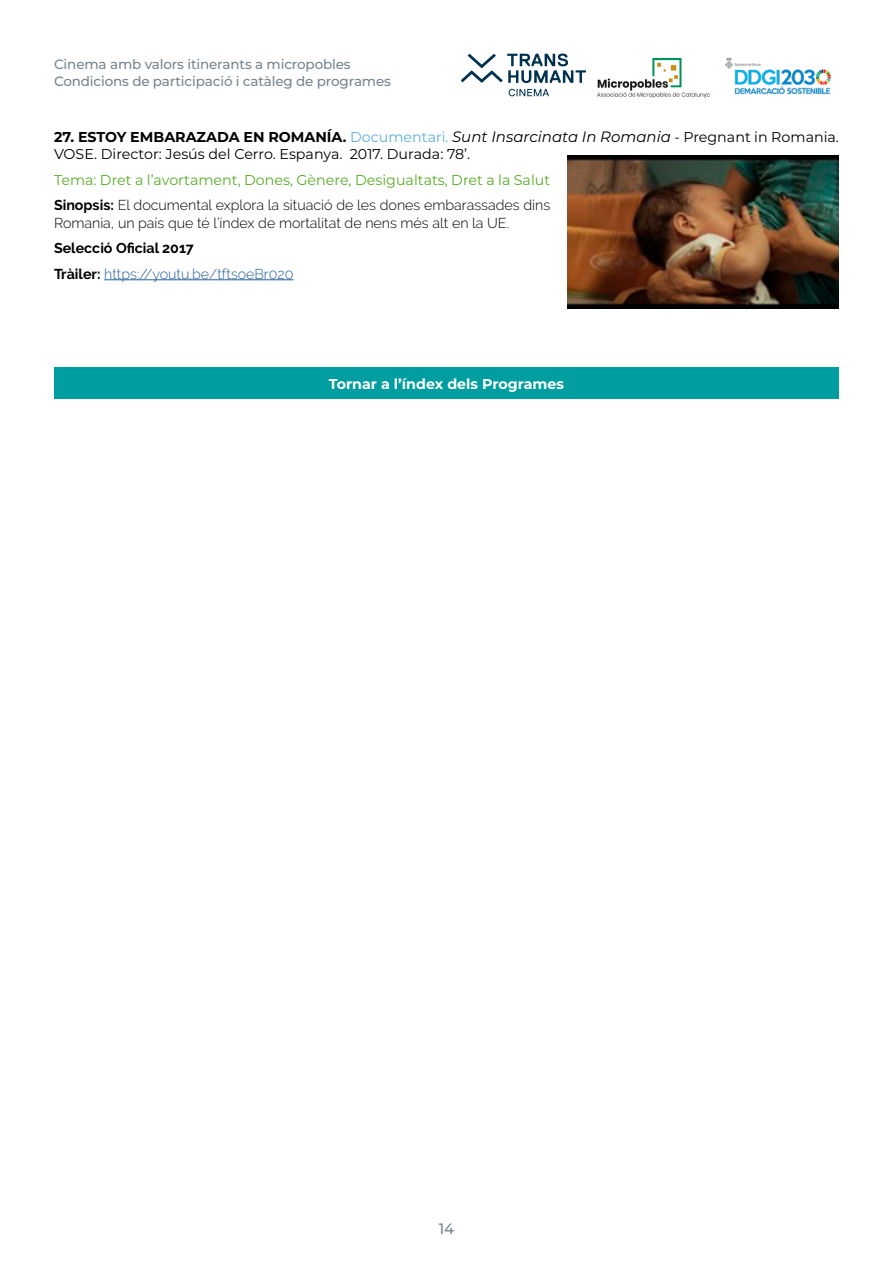
<style>
.page{position:relative;width:893px;height:1263px;background:#fff}
.page>*{position:absolute;margin:0;border:0;box-sizing:border-box;transform-origin:0 0}
.t1{font:500 15px "Montserrat";color:#768590}
.t2{font:14.25px/17.1px "Montserrat";color:#000}
.t3{font:300 14.25px/17.1px "Raleway";color:#000}
.t4{font:14.25px "Montserrat";color:#59ac2a}
.t5{font:300 14.25px "Raleway";color:#245d9c}
.t6{font:700 14.25px "Montserrat";color:#fff}
.Bold{font:700 14.25px "Raleway";color:#000}
.t7{font:500 13.5px/16.2px "Montserrat";letter-spacing:-.01em;color:#768590}
.s1{font-weight:700}
.s2{color:#5dafdf}
.s3{font-style:italic;font-size:15px}
.s4{font-weight:700;color:#000}
</style>
<div class="page">
<svg style="left:509px;top:89px;width:40px;height:7px"></svg>
<svg style="left:461px;top:54px;width:125px;height:29px"></svg>
<img style="left:725px;top:57px;width:106px;height:38px">
<img style="left:597px;top:58px;width:112px;height:40px">
<hr style="left:104px;top:279px;width:189px;height:1px;background:#245d9c">
<div style="left:54px;top:367px;width:785px;height:32px;background:#009ea0"></div>
<img style="left:567px;top:156px;width:272px;height:152px">
<p class="t7" style="left:54px;top:56px;width:339px">Cinema amb valors itinerants a micropobles<br>Condicions de participació i catàleg de programes</p>
<p class="t2" style="left:54px;top:128px;width:786px"><span class="s1">27. ESTOY EMBARAZADA EN ROMANÍA.</span> <span class="s2">Documentari.</span> <span class="s3">Sunt Insarcinata In Romania</span> - Pregnant in Romania.<br>VOSE. Director: Jesús del Cerro. Espanya. 2017. Durada: 78’.</p>
<p class="t4" style="left:54px;top:170px;width:498px">Tema: Dret a l’avortament, Dones, Gènere, Desigualtats, Dret a la Salut</p>
<p class="t3" style="left:54px;top:197px;width:498px"><span class="s1">Sinopsis:</span> El documental explora la situació de les dones embarassades dins<br>Romania, un país que té l’índex de mortalitat de nens més alt en la UE.</p>
<p class="Bold" style="left:54px;top:240px;width:141px">Selecció Oficial 2017</p>
<p class="t5" style="left:54px;top:265px;width:241px"><span class="s4">Tràiler:</span> https://youtu.be/tftsoeBr020</p>
<p class="t6" style="left:329px;top:374px;width:237px">Tornar a l’índex dels Programes</p>
<p class="t1" style="left:439px;top:1218px;width:17px">14</p>
</div>
